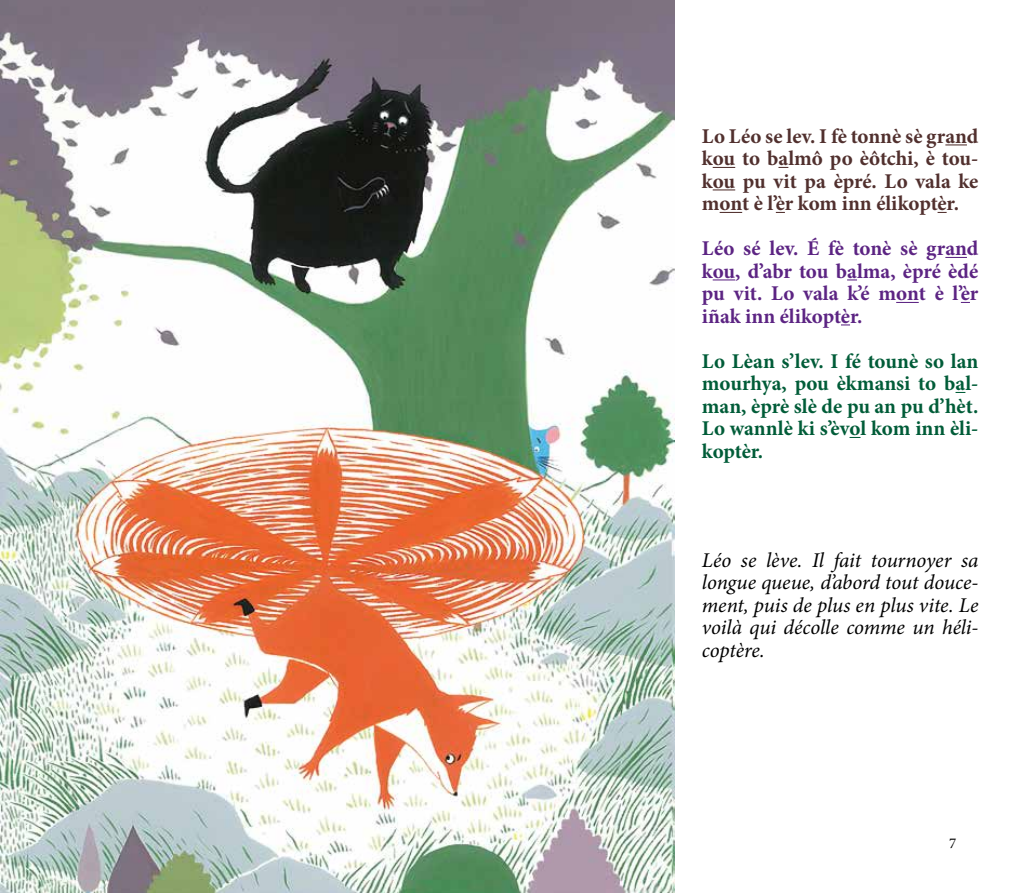
<style>
.page{position:relative;width:1021px;height:893px;background:#fff}
.page>*{position:absolute;margin:0;border:0;box-sizing:border-box;transform-origin:0 0}
.t1{font:italic 21px/22.5px "Minion Pro";letter-spacing:-.01em;color:#000;text-align:justify}
.t2{font:700 21px/22.5px "Minion Pro";color:#005c38;text-align:justify}
.t3{font:700 21px/22.5px "Minion Pro";color:#51302e;text-align:justify}
.t4{font:700 21px/22.5px "Minion Pro";color:#5c2483;text-align:justify}
.t5{font:15px "Minion Pro";color:#000}
</style>
<div class="page">
<img style="left:0;top:0;width:674px;height:893px">
<svg style="left:945px;top:144px;width:21px;height:1px"></svg>
<svg style="left:712px;top:167px;width:23px;height:1px"></svg>
<svg style="left:712px;top:189px;width:23px;height:1px"></svg>
<svg style="left:719px;top:212px;width:23px;height:1px"></svg>
<svg style="left:945px;top:257px;width:21px;height:1px"></svg>
<svg style="left:712px;top:279px;width:23px;height:1px"></svg>
<svg style="left:896px;top:302px;width:22px;height:1px"></svg>
<p class="t3" style="left:702px;top:125px;width:278px">Lo Léo se lev. I fè tonnè sè grand kou to balmô po èôtchi, è tou&shy;kou pu vit pa èpré. Lo vala ke mont è l’èr kom inn élikoptèr.</p>
<p class="t4" style="left:702px;top:237px;width:278px">Léo sé lev. É fè tonè sè grand kou, d’abr tou balma, èpré èdé pu vit. Lo vala k’é mont è l’èr iñak inn élikoptèr.</p>
<p class="t2" style="left:702px;top:350px;width:278px">Lo Lèan s’lev. I fé tounè so lan mourhya, pou èkmansi to bal&shy;man, èprè slè de pu an pu d’hèt.<br>Lo wannlè ki s’èvol kom inn èli&shy;koptèr.</p>
<p class="t1" style="left:702px;top:549px;width:278px">Léo se lève. Il fait tournoyer sa longue queue, d’abord tout douce&shy;ment, puis de plus en plus vite. Le voilà qui décolle comme un héli&shy;coptère.</p>
<p class="t5" style="left:949px;top:833px;width:9px">7</p>
</div>
